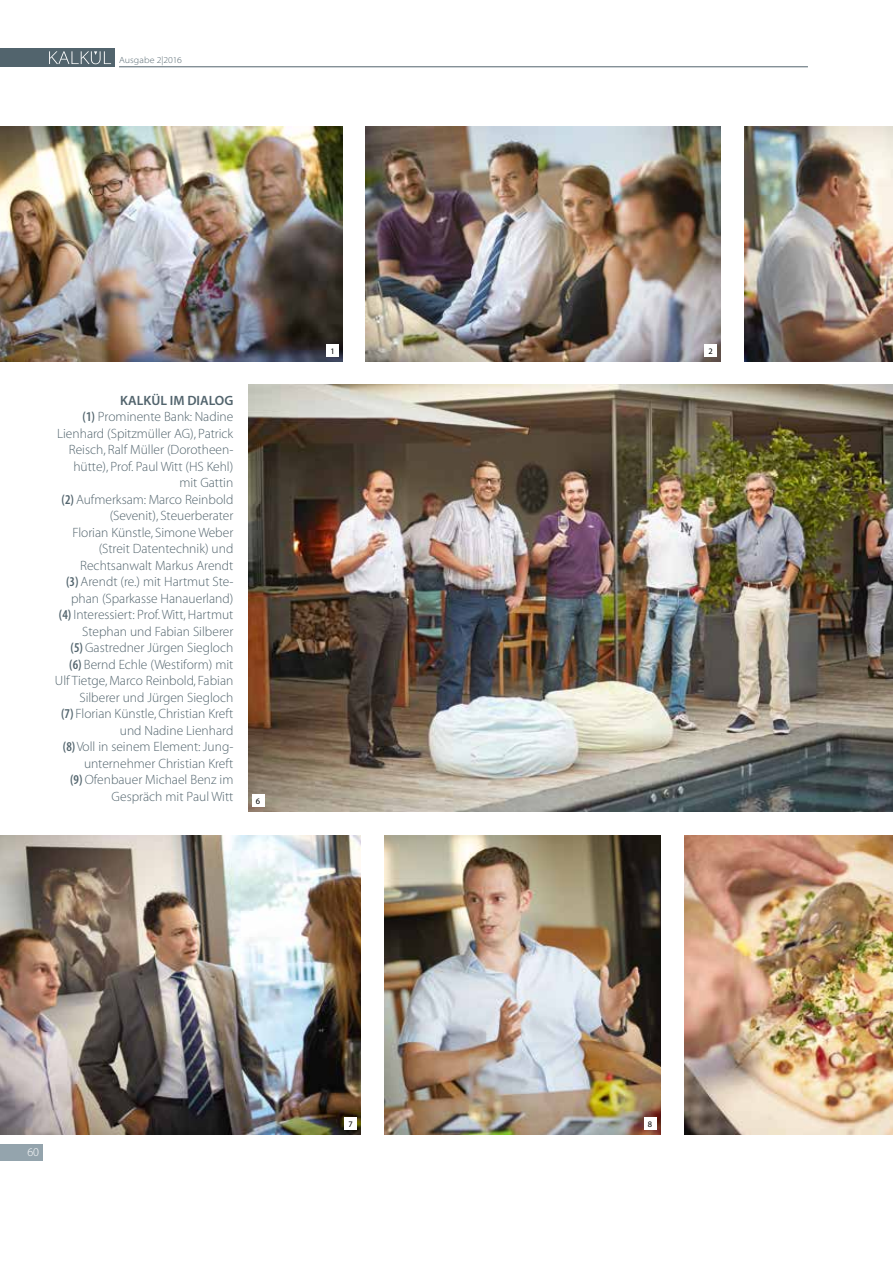
<style>
.page{position:relative;width:893px;height:1263px;background:#fff}
.page>*{position:absolute;margin:0;border:0;box-sizing:border-box;transform-origin:0 0}
.t1{font:13.5px/16.5px "Myriad MM 215 600";color:#52646d;text-align:right}
.t2{font:13.5px "Myriad MM 565 600";color:#52646d}
.t3{font:12px "Myriad MM 215 600";color:#fff}
.t4{font:9px "Myriad MM 215 700";letter-spacing:.005em;color:#52646d}
.t5{font:8.4px "Myriad MM 400 600";color:#000}
.s1{font-family:"Myriad MM 565 300"}
</style>
<div class="page">
<hr style="left:119px;top:67px;width:689px;height:1px;background:#52646d">
<div style="left:0;top:49px;width:114px;height:18px;background:#52646d"></div>
<svg style="left:49px;top:51px;width:62px;height:13px"></svg>
<div style="left:0;top:1144px;width:42px;height:16px;background:#94a4ad"></div>
<img style="left:0;top:835px;width:361px;height:299px">
<img style="left:744px;top:126px;width:149px;height:235px">
<img style="left:684px;top:835px;width:209px;height:299px">
<img style="left:366px;top:126px;width:355px;height:235px">
<img style="left:0;top:126px;width:342px;height:235px">
<img style="left:248px;top:385px;width:645px;height:427px">
<img style="left:384px;top:835px;width:277px;height:299px">
<div style="left:326px;top:344px;width:13px;height:13px;background:#fff"></div>
<div style="left:704px;top:344px;width:13px;height:13px;background:#fff"></div>
<div style="left:252px;top:794px;width:12px;height:13px;background:#fff"></div>
<div style="left:344px;top:1117px;width:13px;height:13px;background:#fff"></div>
<div style="left:644px;top:1117px;width:12px;height:13px;background:#fff"></div>
<p class="t4" style="left:119px;top:56px;width:64px">Ausgabe 2|2016</p>
<p class="t2" style="left:120px;top:394px;width:115px">KALKÜL IM DIALOG</p>
<p class="t1" style="left:55px;top:409px;width:180px"><span class="s1">(1)</span> Prominente Bank: Nadine<br>Lienhard (Spitzmüller AG), Patrick<br>Reisch, Ralf Müller (Dorotheen&shy;hütte), Prof. Paul Witt (HS Kehl) mit Gattin<br><span class="s1">(2)</span> Aufmerksam: Marco Reinbold (Sevenit), Steuerberater<br>Florian Künstle, Simone Weber (Streit Datentechnik) und<br>Rechtsanwalt Markus Arendt<br><span class="s1">(3)</span> Arendt (re.) mit Hartmut Ste&shy;phan (Sparkasse Hanauerland)<br><span class="s1">(4)</span> Interessiert: Prof. Witt, Hartmut<br>Stephan und Fabian Silberer<br><span class="s1">(5)</span> Gastredner Jürgen Siegloch <span class="s1">(6)</span> Bernd Echle (Westiform) mit<br>Ulf Tietge, Marco Reinbold, Fabian<br>Silberer und Jürgen Siegloch<br><span class="s1">(7)</span> Florian Künstle, Christian Kreft und Nadine Lienhard<br><span class="s1">(8)</span> Voll in seinem Element: Jung&shy;unternehmer Christian Kreft<br><span class="s1">(9)</span> Ofenbauer Michael Benz im<br>Gespräch mit Paul Witt</p>
<p class="t5" style="left:256px;top:797px;width:6px">6</p>
<p class="t5" style="left:330px;top:347px;width:6px">1</p>
<p class="t5" style="left:708px;top:347px;width:6px">2</p>
<p class="t3" style="left:27px;top:1146px;width:13px">60</p>
<p class="t5" style="left:348px;top:1120px;width:6px">7</p>
<p class="t5" style="left:648px;top:1120px;width:6px">8</p>
</div>
